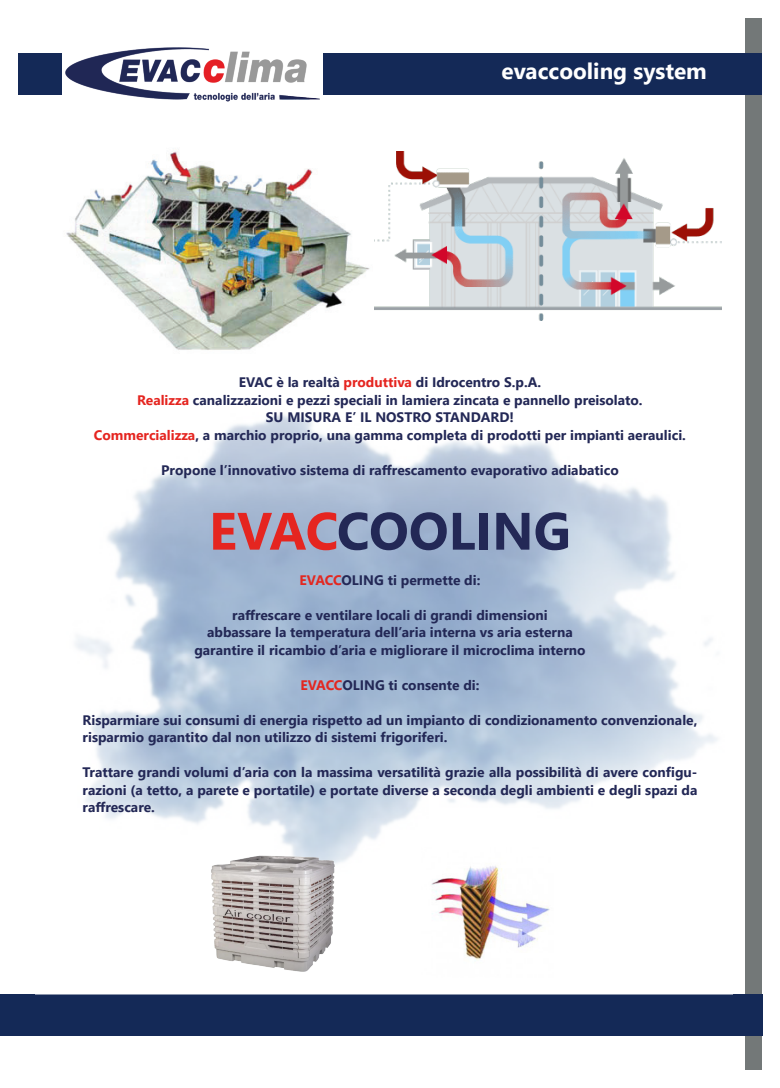
<style>
.page{position:relative;width:780px;height:1088px;background:#fff}
.page>*{position:absolute;margin:0;border:0;box-sizing:border-box;transform-origin:0 0}
.t1{font:700 52.5px "Segoe UI";color:#232856}
.t2{font:700 22.5px "Segoe UI";color:#fff}
.t3{font:700 13.75px/17.5px "Segoe UI";color:#232856}
.s1{color:#e52520}
.s2{color:#e32720}
</style>
<div class="page">
<div style="left:745px;top:18px;width:16px;height:1051px;background:#737878"></div>
<div style="left:323px;top:53px;width:438px;height:42px;background:#142957"></div>
<div style="left:18px;top:53px;width:44px;height:42px;background:#142957"></div>
<div style="left:0;top:994px;width:762px;height:42px;background:#142957"></div>
<img style="left:66px;top:47px;width:253px;height:54px">
<img style="left:66px;top:151px;width:309px;height:203px">
<img style="left:431px;top:862px;width:121px;height:102px">
<img style="left:211px;top:853px;width:127px;height:119px">
<img style="left:375px;top:151px;width:346px;height:169px">
<h2 class="t2" style="left:501px;top:50px;width:207px">evaccooling system</h2>
<p class="t3" style="left:239px;top:372px;width:304px">EVAC è la realtà <span class="s1">produttiva</span> di Idrocentro S.p.A.</p>
<p class="t3" style="left:137px;top:390px;width:507px"><span class="s1">Realizza</span> canalizzazioni e pezzi speciali in lamiera zincata e pannello preisolato.</p>
<p class="t3" style="left:266px;top:407px;width:249px">SU MISURA E’ IL NOSTRO STANDARD!</p>
<p class="t3" style="left:94px;top:425px;width:593px"><span class="s1">Commercializza</span>, a marchio proprio, una gamma completa di prodotti per impianti aeraulici.</p>
<p class="t3" style="left:161px;top:460px;width:459px">Propone l’innovativo sistema di raffrescamento evaporativo adiabatico</p>
<p class="t1" style="left:209px;top:481px;width:363px"><span class="s1">EVAC</span>COOLING</p>
<p class="t3" style="left:299px;top:570px;width:182px"><span class="s2">EVACC</span>OLING ti permette di:</p>
<p class="t3" style="left:232px;top:605px;width:317px">raffrescare e ventilare locali di grandi dimensioni</p>
<p class="t3" style="left:207px;top:622px;width:367px">abbassare la temperatura dell’aria interna vs aria esterna</p>
<p class="t3" style="left:194px;top:640px;width:393px">garantire il ricambio d’aria e migliorare il microclima interno</p>
<p class="t3" style="left:300px;top:675px;width:180px"><span class="s2">EVACC</span>OLING ti consente di:</p>
<p class="t3" style="left:83px;top:710px;width:616px">Risparmiare sui consumi di energia rispetto ad un impianto di condizionamento convenzionale, risparmio garantito dal non utilizzo di sistemi frigoriferi.</p>
<p class="t3" style="left:83px;top:762px;width:616px;text-align:justify">Trattare grandi volumi d’aria con la massima versatilità grazie alla possibilità di avere configu&shy;razioni (a tetto, a parete e portatile) e portate diverse a seconda degli ambienti e degli spazi da raffrescare.</p>
</div>
